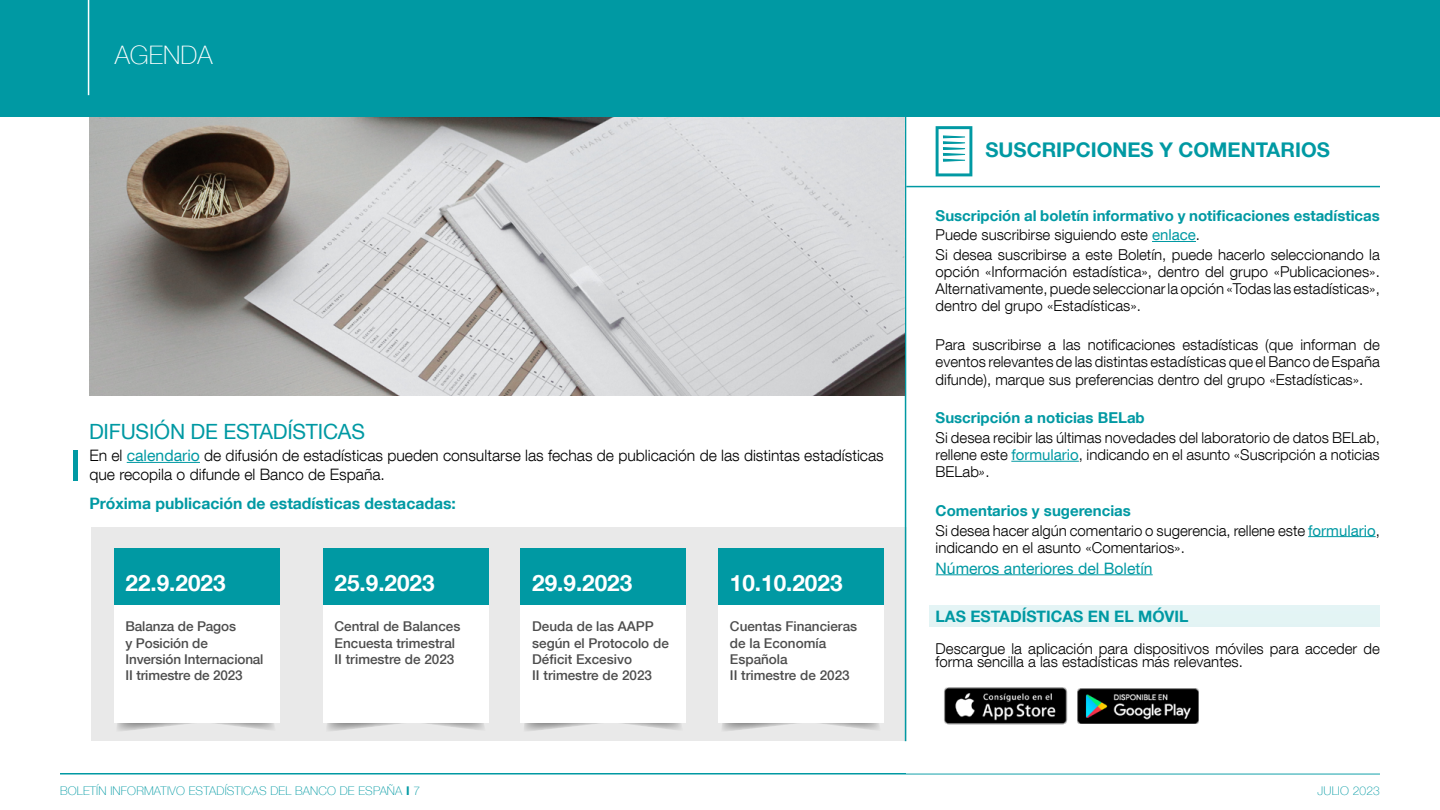
<style>
.page{position:relative;width:1440px;height:810px;background:#fff}
.page>*{position:absolute;margin:0;border:0;box-sizing:border-box;transform-origin:0 0}
.Título_artículo{font:100 25.5px "Bd E Neue Helvetica";color:#fff}
.t1{font:300 22.5px "Bd E Neue Helvetica";color:#fff}
.Ladillo{font:21px "Bd E Neue Helvetica";letter-spacing:-.01em;color:#0099a3}
.t2{font:300 20.25px "Bd E Neue Helvetica";color:#0099a3}
.Texto_base{font:300 15.75px/18.8px "Bd E Neue Helvetica";color:#000}
.t3{font:700 15.75px "Bd E Neue Helvetica";color:#0099a3}
.Texto_base-2{font:15.75px "Bd E Neue Helvetica";color:#0099a3}
.Texto_base-3{font:300 15px/17.2px "Bd E Neue Helvetica";color:#000;text-align:justify}
.t4{font:700 15px "Bd E Neue Helvetica";color:#0099a3}
.t5{font:500 13.5px/16.2px "Bd E Neue Helvetica";color:#4d4d4d}
.t6{font:100 12px "Bd E Neue Helvetica";letter-spacing:.015em;color:#0099a3}
.s1{font-weight:400;color:#0099a3}
.s2{font-style:italic}
.s3{font-weight:700}
</style>
<div class="page">
<hr style="left:60px;top:773px;width:1320px;height:2px;background:#0099a3">
<div style="left:91px;top:528px;width:815px;height:213px;background:#e9e9e9"></div>
<hr style="left:127px;top:462px;width:73px;height:1px;background:#0099a3">
<svg style="left:326px;top:722px;width:160px;height:9px"></svg>
<div style="left:323px;top:558px;width:165px;height:164px;background:#fff"></div>
<div style="left:323px;top:549px;width:165px;height:56px;background:#0099a3"></div>
<svg style="left:523px;top:722px;width:160px;height:9px"></svg>
<div style="left:520px;top:558px;width:166px;height:164px;background:#fff"></div>
<div style="left:520px;top:549px;width:166px;height:56px;background:#0099a3"></div>
<svg style="left:116px;top:722px;width:160px;height:9px"></svg>
<div style="left:114px;top:558px;width:165px;height:164px;background:#fff"></div>
<div style="left:114px;top:549px;width:166px;height:56px;background:#0099a3"></div>
<div style="left:0;top:0;width:1440px;height:117px;background:#0099a3"></div>
<hr style="left:88px;top:0;width:1px;height:95px;background:#fff">
<hr style="left:1152px;top:241px;width:44px;height:1px;background:#0099a3">
<hr style="left:1011px;top:461px;width:68px;height:1px;background:#0099a3">
<hr style="left:1308px;top:536px;width:67px;height:1px;background:#0099a3">
<hr style="left:935px;top:574px;width:217px;height:1px;background:#0099a3">
<svg style="left:935px;top:126px;width:37px;height:50px"></svg>
<hr style="left:906px;top:186px;width:474px;height:1px;background:#0099a3">
<hr style="left:74px;top:450px;width:4px;height:31px;background:#0099a3">
<img style="left:944px;top:687px;width:124px;height:38px">
<img style="left:1077px;top:688px;width:121px;height:36px">
<hr style="left:905px;top:117px;width:1px;height:624px;background:#0099a3">
<img style="left:89px;top:117px;width:816px;height:279px">
<svg style="left:721px;top:722px;width:160px;height:9px"></svg>
<div style="left:718px;top:558px;width:166px;height:164px;background:#fff"></div>
<div style="left:718px;top:549px;width:166px;height:56px;background:#0099a3"></div>
<h2 class="Título_artículo" style="left:115px;top:40px;width:99px">AGENDA</h2>
<h3 class="Ladillo" style="left:89px;top:419px;width:277px">DIFUSIÓN DE ESTADÍSTICAS</h3>
<p class="Texto_base" style="left:89px;top:446px;width:796px">En el <span class="s1">calendario</span> de difusión de estadísticas pueden consultarse las fechas de publicación de las distintas estadísticas que recopila o difunde el Banco de España.</p>
<p class="t3" style="left:89px;top:494px;width:368px">Próxima publicación de estadísticas destacadas:</p>
<p class="t1" style="left:125px;top:569px;width:102px">22.9.2023</p>
<p class="t5" style="left:125px;top:618px;width:140px">Balanza de Pagos<br>y Posición de<br>Inversión Internacional<br>II trimestre de 2023</p>
<p class="t1" style="left:335px;top:569px;width:102px">25.9.2023</p>
<p class="t5" style="left:335px;top:618px;width:127px">Central de Balances<br>Encuesta trimestral<br>II trimestre de 2023</p>
<p class="t1" style="left:532px;top:569px;width:102px">29.9.2023</p>
<p class="t5" style="left:532px;top:618px;width:138px">Deuda de las AAPP según el Protocolo de<br>Déficit Excesivo<br>II trimestre de 2023</p>
<p class="t1" style="left:730px;top:569px;width:114px">10.10.2023</p>
<p class="t5" style="left:730px;top:618px;width:129px">Cuentas Financieras de la Economía<br>Española<br>II trimestre de 2023</p>
<p class="t2" style="left:985px;top:137px;width:346px">SUSCRIPCIONES Y COMENTARIOS</p>
<p class="t4" style="left:935px;top:206px;width:446px">Suscripción al boletín informativo y notificaciones estadísticas</p>
<p class="Texto_base-3" style="left:935px;top:226px;width:266px">Puede suscribirse siguiendo este <span class="s1">enlace</span>.</p>
<p class="Texto_base-3" style="left:935px;top:245px;width:446px">Si desea suscribirse a este Boletín, puede hacerlo seleccionando la opción «Información estadística», dentro del grupo «Publicaciones».<br>Alternativamente, puede seleccionar la opción «Todas las estadísticas», dentro del grupo «Estadísticas».</p>
<p class="Texto_base-3" style="left:935px;top:336px;width:446px">Para suscribirse a las notificaciones estadísticas (que informan de eventos relevantes de las distintas estadísticas que el Banco de España difunde), marque sus preferencias dentro del grupo «Estadísticas».</p>
<p class="t4" style="left:935px;top:409px;width:211px">Suscripción a noticias BELab</p>
<p class="Texto_base-3" style="left:935px;top:429px;width:446px">Si desea recibir las últimas novedades del laboratorio de datos BELab, rellene este <span class="s1">formulario</span>, indicando en el asunto «Suscripción a noticias BELab<span class="s2">»</span>.</p>
<p class="t4" style="left:935px;top:501px;width:197px">Comentarios y sugerencias</p>
<p class="Texto_base-3" style="left:935px;top:521px;width:446px">Si desea hacer algún comentario o sugerencia, rellene este <span class="s1">formulario</span>, indicando en el asunto «Comentarios».</p>
<p class="Texto_base-2" style="left:935px;top:558px;width:219px">Números anteriores del Boletín</p>
<p class="t3" style="left:935px;top:607px;width:254px">LAS ESTADÍSTICAS EN EL MÓVIL</p>
<p class="Texto_base-3" style="left:935px;top:641px;width:446px;line-height:13.5px">Descargue la aplicación para dispositivos móviles para acceder de forma sencilla a las estadísticas más relevantes.</p>
<p class="t6" style="left:60px;top:783px;width:361px">BOLETÍN INFORMATIVO ESTADÍSTICAS DEL BANCO DE ESPAÑA <span class="s3">I</span> 7</p>
<p class="t6" style="left:1317px;top:783px;width:64px">JULIO 2023</p>
</div>
